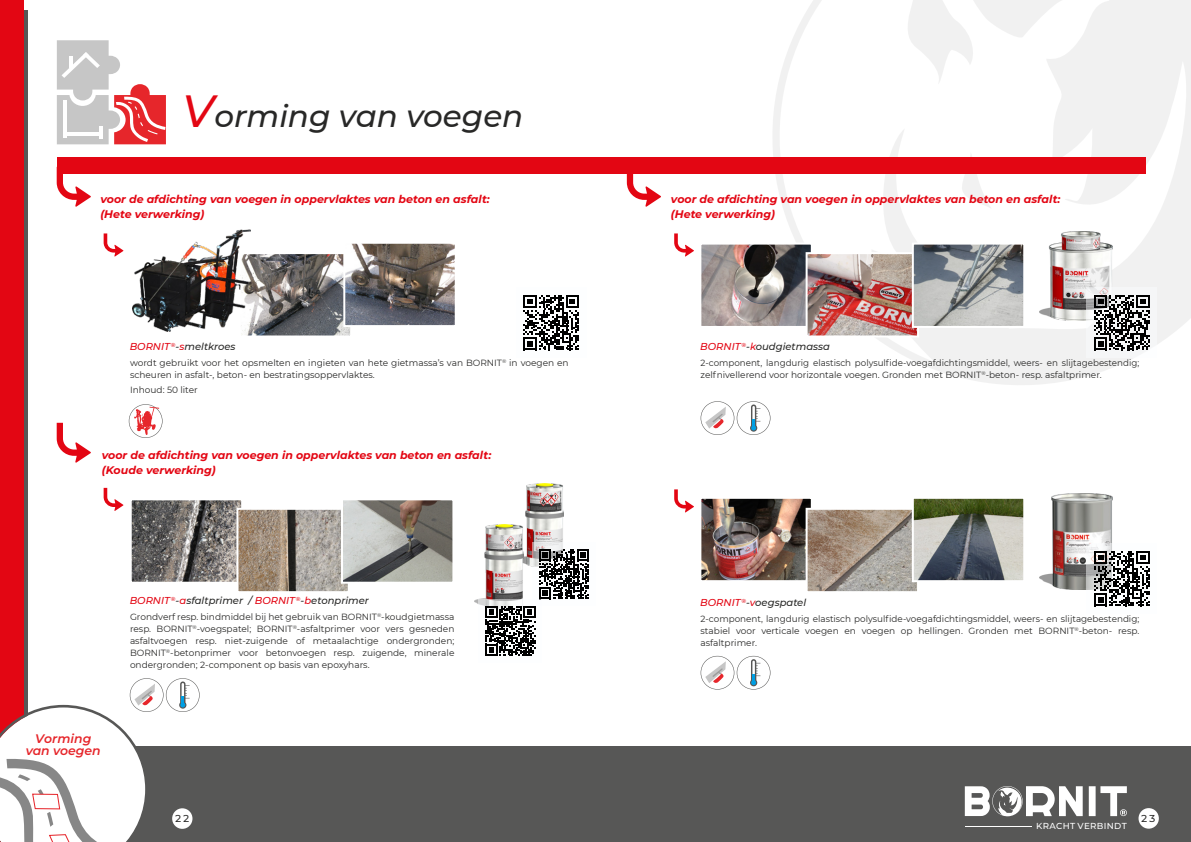
<style>
.page{position:relative;width:1191px;height:842px;background:#fff}
.page>*{position:absolute;margin:0;border:0;box-sizing:border-box;transform-origin:0 0}
.t1{font:italic 500 31px "Montserrat";color:#282827}
.t2{font:italic 600 12.4px/12.9px "Montserrat";color:#e6262b;text-align:center}
.t3{font:italic 700 11px/15px "Montserrat";color:#e30613}
.t4{font:italic 500 10px "Montserrat";color:#282827}
.t5{font:500 10px "Montserrat";color:#282827}
.t6{font:9px/12px "Montserrat";color:#282827}
.t7{font:500 8.7px "Montserrat";letter-spacing:.04em;color:#fff}
.s1{font-size:45px;color:#e30613}
.s2{color:#e30613}
</style>
<div class="page">
<svg style="left:773px;top:0;width:418px;height:385px"></svg>
<div style="left:57px;top:157px;width:1088px;height:17px;background:#e30613"></div>
<div style="left:23px;top:746px;width:572px;height:96px;background:#575756"></div>
<div style="left:595px;top:746px;width:596px;height:96px;background:#575756"></div>
<div style="left:0;top:10px;width:28px;height:832px;background:#575756"></div>
<div style="left:0;top:0;width:24px;height:842px;background:#e30613"></div>
<div style="left:1138px;top:808px;width:20px;height:21px;background:#fff;border-radius:50%"></div>
<svg style="left:57px;top:40px;width:109px;height:104px"></svg>
<svg style="left:104px;top:233px;width:19px;height:24px"></svg>
<svg style="left:104px;top:488px;width:19px;height:23px"></svg>
<img style="left:246px;top:255px;width:103px;height:79px">
<div style="left:239px;top:252px;width:113px;height:85px;border:2px solid #fff"></div>
<img style="left:346px;top:245px;width:108px;height:79px">
<div style="left:343px;top:242px;width:114px;height:85px;border:2px solid #fff"></div>
<img style="left:132px;top:230px;width:118px;height:101px">
<img style="left:133px;top:501px;width:107px;height:80px">
<div style="left:130px;top:498px;width:113px;height:86px;border:2px solid #fff"></div>
<img style="left:239px;top:511px;width:108px;height:79px">
<div style="left:236px;top:508px;width:114px;height:85px;border:2px solid #fff"></div>
<img style="left:344px;top:501px;width:107px;height:80px">
<div style="left:341px;top:498px;width:113px;height:86px;border:2px solid #fff"></div>
<img style="left:515px;top:483px;width:49px;height:83px">
<img style="left:475px;top:525px;width:48px;height:79px">
<svg style="left:57px;top:174px;width:34px;height:33px"></svg>
<svg style="left:57px;top:423px;width:34px;height:40px"></svg>
<svg style="left:674px;top:233px;width:20px;height:24px"></svg>
<svg style="left:627px;top:174px;width:34px;height:33px"></svg>
<img style="left:1039px;top:231px;width:73px;height:89px">
<svg style="left:674px;top:489px;width:20px;height:23px"></svg>
<img style="left:1039px;top:494px;width:73px;height:95px">
<img style="left:702px;top:246px;width:108px;height:79px">
<div style="left:699px;top:243px;width:114px;height:85px;border:2px solid #fff"></div>
<img style="left:808px;top:255px;width:108px;height:79px">
<div style="left:805px;top:252px;width:114px;height:85px;border:2px solid #fff"></div>
<img style="left:914px;top:246px;width:108px;height:79px">
<div style="left:911px;top:243px;width:114px;height:85px;border:2px solid #fff"></div>
<img style="left:702px;top:500px;width:108px;height:79px">
<div style="left:699px;top:497px;width:114px;height:85px;border:2px solid #fff"></div>
<img style="left:808px;top:511px;width:108px;height:79px">
<div style="left:805px;top:508px;width:114px;height:85px;border:2px solid #fff"></div>
<img style="left:914px;top:500px;width:108px;height:79px">
<div style="left:911px;top:497px;width:114px;height:85px;border:2px solid #fff"></div>
<svg style="left:964px;top:786px;width:162px;height:30px"></svg>
<hr style="left:965px;top:826px;width:67px;height:1px;background:#fff">
<svg style="left:0;top:678px;width:200px;height:164px"></svg>
<div style="left:516px;top:287px;width:70px;height:71px;background:#fbfdff"></div>
<svg style="left:523px;top:295px;width:56px;height:55px"></svg>
<svg style="left:532px;top:542px;width:32px;height:58px"></svg>
<svg style="left:539px;top:549px;width:50px;height:50px"></svg>
<svg style="left:478px;top:599px;width:64px;height:50px"></svg>
<svg style="left:485px;top:606px;width:50px;height:50px"></svg>
<svg style="left:1086px;top:287px;width:71px;height:71px;fill:#f5f6f7"></svg>
<svg style="left:1094px;top:295px;width:55px;height:55px"></svg>
<svg style="left:1086px;top:543px;width:64px;height:64px"></svg>
<svg style="left:1094px;top:551px;width:55px;height:55px"></svg>
<svg style="left:129px;top:404px;width:33px;height:34px"></svg>
<svg style="left:700px;top:401px;width:70px;height:34px"></svg>
<svg style="left:700px;top:656px;width:70px;height:34px"></svg>
<h1 class="t1" style="left:182px;top:94px;width:342px"><span class="s1">V</span>orming van voegen</h1>
<p class="t3" style="left:100px;top:191px;width:391px">voor de afdichting van voegen in oppervlaktes van beton en asfalt: (Hete verwerking)</p>
<p class="t4" style="left:130px;top:339px;width:107px"><span class="s2">BORNIT</span> <sup>®</sup>-<span class="s2">s</span>meltkroes</p>
<p class="t6" style="left:130px;top:356px;width:440px">wordt gebruikt voor het opsmelten en ingieten van hete gietmassa’s van BORNIT<sup>®</sup> in voegen en scheuren in asfalt-, beton- en bestratingsoppervlaktes.</p>
<p class="t6" style="left:130px;top:383px;width:69px">Inhoud: 50 liter</p>
<p class="t3" style="left:102px;top:447px;width:391px">voor de afdichting van voegen in oppervlaktes van beton en asfalt: (Koude verwerking)</p>
<p class="t4" style="left:130px;top:594px;width:241px"><span class="s2">BORNIT</span> <sup>®</sup>-<span class="s2">a</span>sfaltprimer / <span class="s2">BORNIT</span> <sup>®</sup>-<span class="s2">b</span>etonprimer</p>
<h2 class="t2" style="left:26px;top:732px;width:77px">Vorming van voegen</h2>
<p class="t6" style="left:130px;top:611px;width:326px;text-align:justify">Grondverf resp. bindmiddel bij het gebruik van BORNIT<sup>®</sup>-koudgietmassa resp. BORNIT<sup>®</sup>-voegspatel; BORNIT<sup>®</sup>-asfaltprimer voor vers gesneden asfaltvoegen resp. niet-zuigende of metaalachtige ondergronden; BORNIT<sup>®</sup>-betonprimer voor betonvoegen resp. zuigende, minerale ondergronden; 2-component op basis van epoxyhars.</p>
<p class="t3" style="left:671px;top:191px;width:391px">voor de afdichting van voegen in oppervlaktes van beton en asfalt: (Hete verwerking)</p>
<p class="t4" style="left:700px;top:339px;width:131px"><span class="s2">BORNIT</span> <sup>®</sup>-<span class="s2">k</span>oudgietmassa</p>
<p class="t6" style="left:700px;top:356px;width:440px">2-component, langdurig elastisch polysulfide-voegafdichtingsmiddel, weers- en slijtagebestendig; zelfnivellerend voor horizontale voegen. Gronden met BORNIT<sup>®</sup>-beton- resp. asfaltprimer.</p>
<p class="t4" style="left:700px;top:595px;width:107px"><span class="s2">BORNIT</span> <sup>®</sup>-<span class="s2">v</span>oegspatel</p>
<p class="t6" style="left:700px;top:612px;width:440px;text-align:justify">2-component, langdurig elastisch polysulfide-voegafdichtingsmiddel, weers- en slijtagebestendig; stabiel voor verticale voegen en voegen op hellingen. Gronden met BORNIT<sup>®</sup>-beton- resp. asfaltprimer.</p>
<p class="t5" style="left:175px;top:811px;width:16px">22</p>
<p class="t5" style="left:1140px;top:811px;width:16px">23</p>
<p class="t7" style="left:1036px;top:820px;width:92px">KRACHT VERBINDT</p>
</div>
